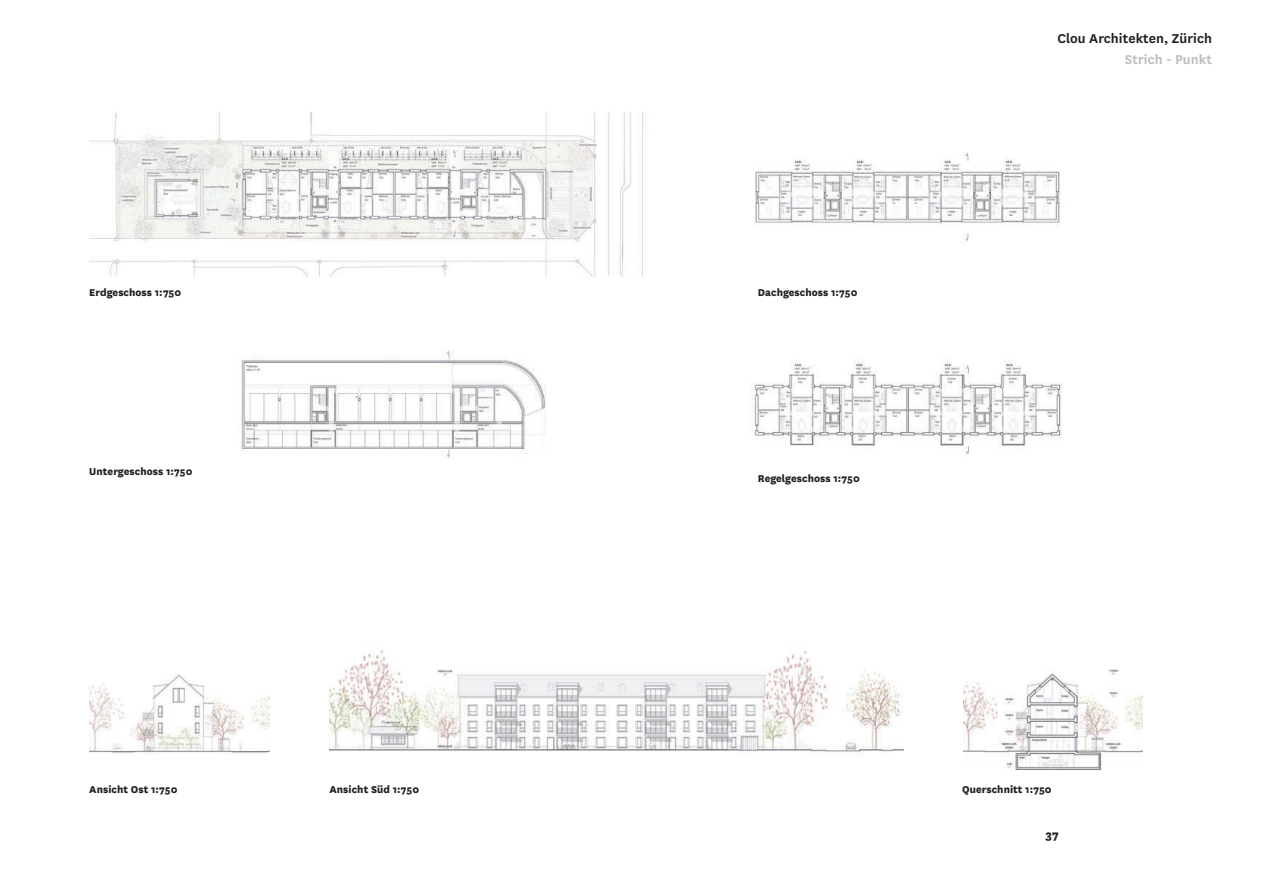
<style>
.page{position:relative;width:1263px;height:893px;background:#fff}
.page>*{position:absolute;margin:0;border:0;box-sizing:border-box;transform-origin:0 0}
.t1{font:600 15px "National";letter-spacing:.005em;color:#231f20}
.t2{font:600 15px "National";letter-spacing:.005em;color:#bcbdc0}
.t3{font:800 13.5px "National";color:#231f20}
.Legende{font:800 11.7px "National";letter-spacing:.005em;color:#231f20}
</style>
<div class="page">
<img style="left:89px;top:112px;width:555px;height:164px">
<img style="left:754px;top:359px;width:308px;height:96px">
<img style="left:240px;top:350px;width:306px;height:108px">
<img style="left:755px;top:153px;width:305px;height:88px">
<img style="left:89px;top:674px;width:181px;height:80px">
<img style="left:329px;top:650px;width:575px;height:102px">
<img style="left:964px;top:669px;width:179px;height:101px">
<div style="left:228px;top:242px;width:91px;height:15px;background:#fff"></div>
<div style="left:749px;top:227px;width:91px;height:14px;background:#fff"></div>
<div style="left:752px;top:445px;width:101px;height:15px;background:#fff"></div>
<p class="Legende" style="left:89px;top:284px;width:94px">Erdgeschoss 1:750</p>
<p class="Legende" style="left:89px;top:463px;width:105px">Untergeschoss 1:750</p>
<p class="Legende" style="left:758px;top:284px;width:101px">Dachgeschoss 1:750</p>
<p class="Legende" style="left:758px;top:470px;width:103px">Regelgeschoss 1:750</p>
<p class="t1" style="left:1057px;top:28px;width:156px">Clou Architekten, Zürich</p>
<p class="t2" style="left:1125px;top:49px;width:89px">Strich - Punkt</p>
<p class="Legende" style="left:89px;top:781px;width:90px">Ansicht Ost 1:750</p>
<p class="Legende" style="left:962px;top:781px;width:91px">Querschnitt 1:750</p>
<p class="Legende" style="left:329px;top:781px;width:91px">Ansicht Süd 1:750</p>
<p class="t3" style="left:1046px;top:825px;width:15px">37</p>
</div>
